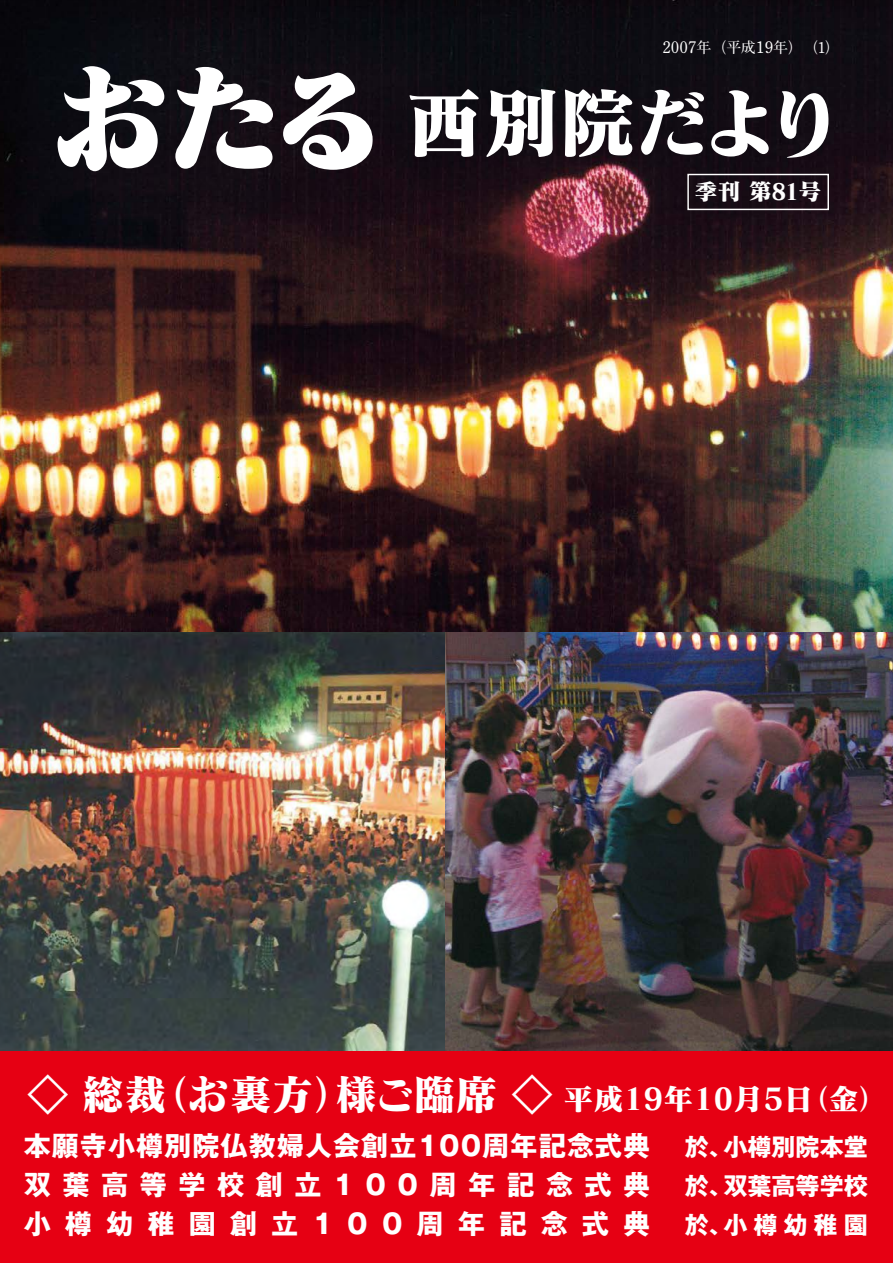
<style>
.page{position:relative;width:893px;height:1263px;background:#fff}
.page>*{position:absolute;margin:0;border:0;box-sizing:border-box;transform-origin:0 0}
.t1{font:76.65px "Matisse Pro EB 90 pv RKSJ H";letter-spacing:-.03em;color:#fff}
.t2{font:42px "Matisse Pro EB 90 pv RKSJ H";color:#fff}
.t3{font:27px/39px "Gothic MB101 Pro Bold 90 pv RKSJ H";letter-spacing:.43em;color:#fff;text-align:justify}
.t4{font:24px/39px "Gothic MB101 Pro Bold 90 pv RKSJ H";color:#fff;text-align:justify}
.t5{font:23.1px "Matisse Pro EB 90 pv RKSJ H";color:#fff}
.t6{font:700 14.85px "Futo Min A101 Pro";color:#fff}
.s1{font-size:15.9px}
.s2{font-family:"Matisse Pro UB 90 pv RKSJ H";font-size:120.15px}
.s3{font-size:22.5px}
.s4{font-size:30px}
</style>
<div class="page">
<img style="left:0;top:0;width:893px;height:1051px">
<div style="left:0;top:1051px;width:893px;height:212px;background:#e60013"></div>
<div style="left:687px;top:174px;width:142px;height:36px;border:1px solid #fff"></div>
<p class="t6" style="left:662px;top:36px;width:179px"><span class="s1">2007</span>年（平成<span class="s1">19</span>年）（1）</p>
<h1 class="t1" style="left:51px;top:72px;width:794px"><span class="s2">おたる</span>西別院だより</h1>
<p class="t5" style="left:695px;top:176px;width:129px">季刊 第<span class="s3">81</span>号</p>
<h2 class="t2" style="left:27px;top:1066px;width:864px">◇ 総裁（お裏方）様ご臨席 ◇ <span class="s4">平成19年10月5日（金）</span></h2>
<p class="t3" style="left:24px;top:1123px;width:628px">本願寺小樽別院仏教婦人会創立100周年記念式典双葉高等学校創立100周年記念式典小樽幼稚園創立100周年記念式典</p>
<p class="t4" style="left:685px;top:1125px;width:184px">於、小樽別院本堂於、双葉高等学校於、小樽幼稚園</p>
</div>
